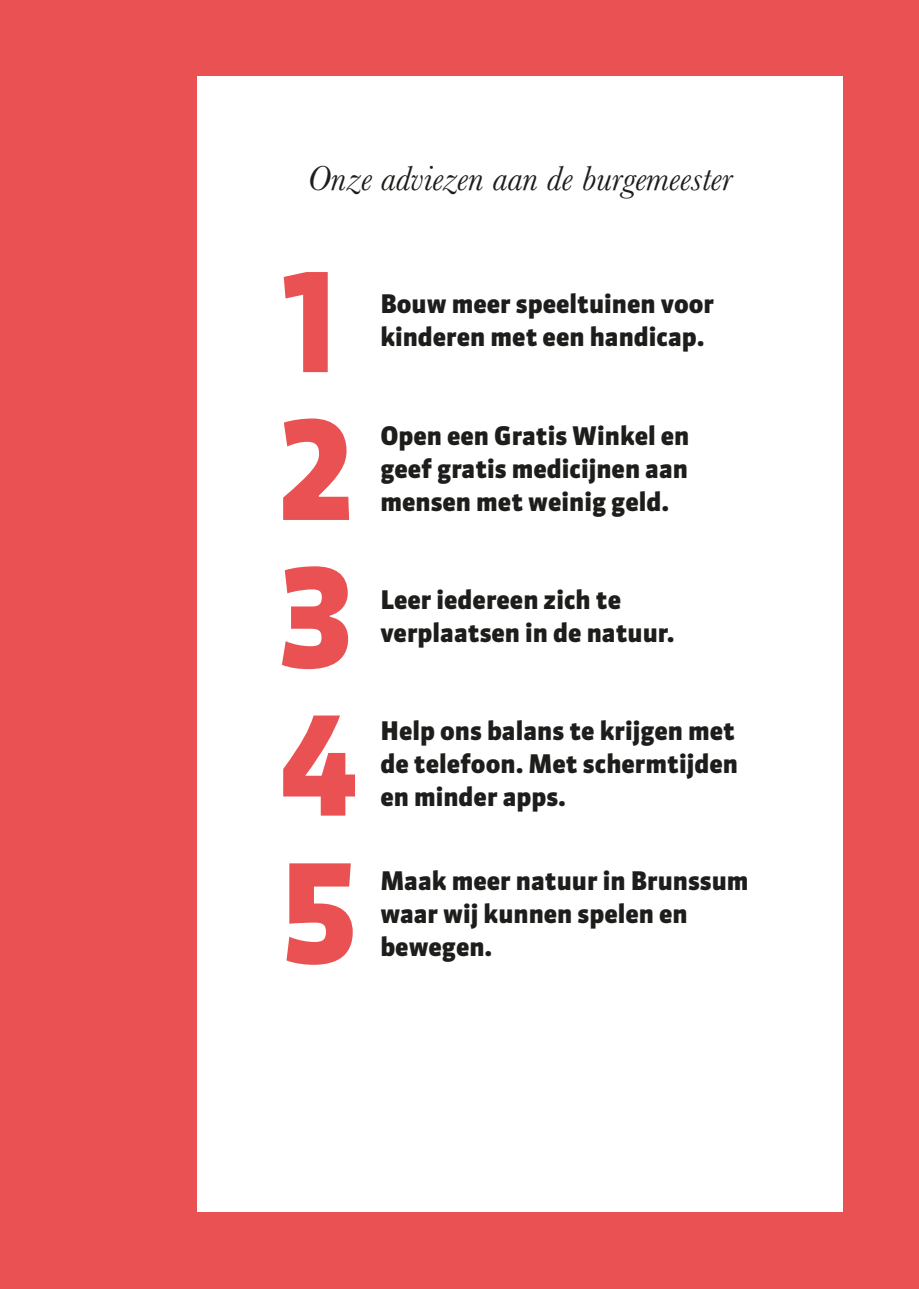
<style>
.page{position:relative;width:919px;height:1289px;background:#fff}
.page>*{position:absolute;margin:0;border:0;box-sizing:border-box;transform-origin:0 0}
.t1{font:900 136.5px "Sanuk LF";color:#ea5153}
.Platte_tekst{font:italic 36px "Baskerville";color:#1d1d1b}
.t2{font:900 25.5px/33px "Sanuk LF";color:#1d1d1b}
</style>
<div class="page">
<div style="left:0;top:0;width:918px;height:1288px;background:#ea5153"></div>
<div style="left:197px;top:77px;width:645px;height:1135px;background:#fff"></div>
<p class="Platte_tekst" style="left:307px;top:154px;width:426px">Onze adviezen aan de burgemeester</p>
<p class="t1" style="left:277px;top:238px;width:65px">1</p>
<p class="t1" style="left:274px;top:385px;width:85px">2</p>
<p class="t1" style="left:275px;top:533px;width:84px">3</p>
<p class="t1" style="left:277px;top:681px;width:85px">4</p>
<p class="t1" style="left:277px;top:829px;width:85px">5</p>
<p class="t2" style="left:380px;top:287px;width:335px">Bouw meer speeltuinen voor kinderen met een handicap.</p>
<p class="t2" style="left:380px;top:419px;width:310px;text-align:justify">Open een Gratis Winkel en geef gratis medicijnen aan mensen met weinig geld.</p>
<p class="t2" style="left:380px;top:583px;width:296px">Leer iedereen zich te verplaatsen in de natuur.</p>
<p class="t2" style="left:380px;top:714px;width:359px;text-align:justify">Help ons balans te krijgen met de telefoon. Met schermtijden en minder apps.</p>
<p class="t2" style="left:380px;top:864px;width:370px">Maak meer natuur in Brunssum waar wij kunnen spelen en bewegen.</p>
</div>
